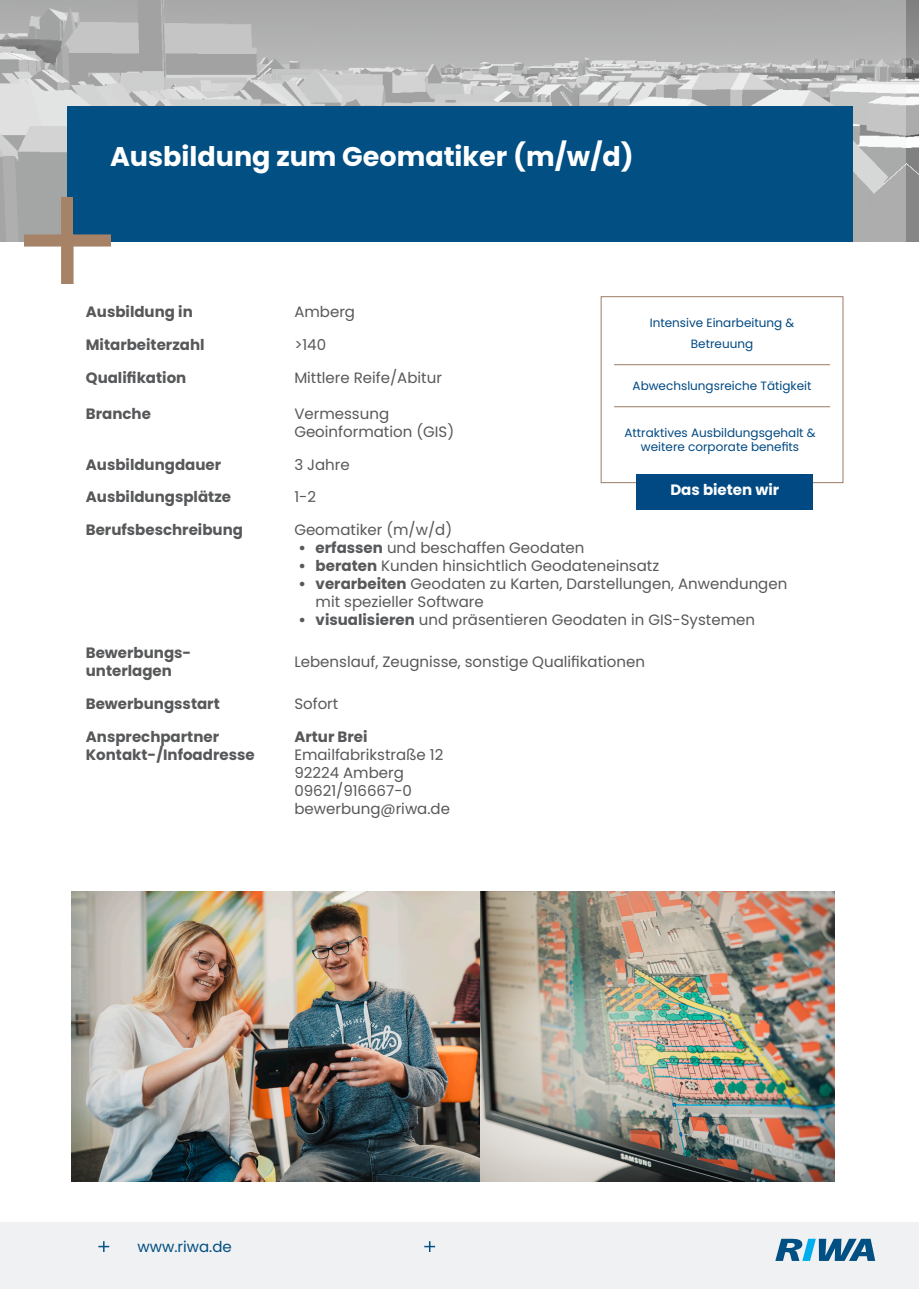
<style>
.page{position:relative;width:919px;height:1289px;background:#fff}
.page>*{position:absolute;margin:0;border:0;box-sizing:border-box;transform-origin:0 0}
.t1{font:700 27px "Poppins";color:#fff}
.t2{font:15px/18px "Poppins";color:#57585a}
.t3{font:700 15px/18px "Poppins";color:#57585a}
.t4{font:700 15px "Poppins";color:#fff}
.t5{font:15px "Poppins";color:#014f83}
.Fakten_im_Kasten{font:12px/21px "Poppins";color:#004982;text-align:center}
.s1{font-weight:700}
</style>
<div class="page">
<svg style="left:0;top:0;width:918px;height:241px;background:#b7b8b8"></svg>
<div style="left:67px;top:106px;width:785px;height:135px;background:#014f83"></div>
<img style="left:25px;top:198px;width:85px;height:85px">
<div style="left:74px;top:194px;width:32px;height:40px;background:#014f83"></div>
<div style="left:0;top:1222px;width:918px;height:66px;background:#f0f1f2"></div>
<svg style="left:98px;top:1241px;width:11px;height:10px"></svg>
<svg style="left:424px;top:1241px;width:11px;height:10px"></svg>
<svg style="left:775px;top:1238px;width:100px;height:22px"></svg>
<img style="left:72px;top:891px;width:408px;height:290px">
<img style="left:480px;top:891px;width:354px;height:290px">
<svg style="left:628px;top:296px;width:216px;height:188px"></svg>
<hr style="left:614px;top:364px;width:216px;height:1px;background:#9b7b64">
<hr style="left:614px;top:406px;width:216px;height:1px;background:#9b7b64">
<div style="left:601px;top:296px;width:242px;height:187px;border:1px solid #9b7b64"></div>
<div style="left:636px;top:474px;width:177px;height:36px;background:#004982"></div>
<p class="t1" style="left:110px;top:140px;width:525px">Ausbildung zum Geomatiker (m/w/d)</p>
<p class="t3" style="left:86px;top:303px;width:108px">Ausbildung in</p>
<p class="t2" style="left:294px;top:303px;width:62px">Amberg</p>
<p class="t3" style="left:86px;top:336px;width:120px">Mitarbeiterzahl</p>
<p class="t2" style="left:294px;top:336px;width:33px">&gt;140</p>
<p class="t3" style="left:86px;top:368px;width:102px">Qualifikation</p>
<p class="t3" style="left:86px;top:404px;width:67px">Branche</p>
<p class="Fakten_im_Kasten" style="left:649px;top:312px;width:146px">Intensive Einarbeitung &amp;<br>Betreuung</p>
<p class="Fakten_im_Kasten" style="left:632px;top:375px;width:180px">Abwechslungsreiche Tätigkeit</p>
<p class="Fakten_im_Kasten" style="left:624px;top:425px;width:193px;line-height:14.4px">Attraktives Ausbildungsgehalt &amp; weitere corporate benefits</p>
<p class="t4" style="left:670px;top:481px;width:110px">Das bieten wir</p>
<p class="t2" style="left:294px;top:368px;width:149px">Mittlere Reife/Abitur</p>
<p class="t2" style="left:294px;top:404px;width:96px">Vermessung</p>
<p class="t2" style="left:294px;top:422px;width:161px">Geoinformation (GIS)</p>
<p class="t3" style="left:86px;top:455px;width:137px">Ausbildungdauer</p>
<p class="t2" style="left:294px;top:455px;width:57px">3 Jahre</p>
<p class="t3" style="left:86px;top:488px;width:147px">Ausbildungsplätze</p>
<p class="t2" style="left:294px;top:488px;width:23px">1-2</p>
<p class="t3" style="left:86px;top:521px;width:159px">Berufsbeschreibung</p>
<p class="t2" style="left:294px;top:521px;width:159px">Geomatiker (m/w/d)</p>
<p class="t2" style="left:298px;top:539px;width:287px"><span class="s1">• erfassen</span> und beschaffen Geodaten</p>
<p class="t2" style="left:298px;top:557px;width:362px"><span class="s1">• beraten</span> Kunden hinsichtlich Geodateneinsatz</p>
<p class="t2" style="left:315px;top:575px;width:473px;text-indent:-17px"><span class="s1">• verarbeiten</span> Geodaten zu Karten, Darstellungen, Anwendungen mit spezieller Software</p>
<p class="t2" style="left:298px;top:611px;width:458px"><span class="s1">• visualisieren</span> und präsentieren Geodaten in GIS-Systemen</p>
<p class="t3" style="left:86px;top:644px;width:107px">Bewerbungs&shy;unterlagen</p>
<p class="t2" style="left:294px;top:653px;width:352px">Lebenslauf, Zeugnisse, sonstige Qualifikationen</p>
<p class="t3" style="left:86px;top:694px;width:135px">Bewerbungsstart</p>
<p class="t2" style="left:294px;top:694px;width:45px">Sofort</p>
<p class="t3" style="left:86px;top:727px;width:135px">Ansprechpartner</p>
<p class="t3" style="left:86px;top:745px;width:170px">Kontakt-/Infoadresse</p>
<p class="t3" style="left:294px;top:727px;width:75px">Artur Brei</p>
<p class="t2" style="left:294px;top:745px;width:150px">Emailfabrikstraße 12</p>
<p class="t2" style="left:294px;top:763px;width:111px">92224 Amberg</p>
<p class="t2" style="left:294px;top:781px;width:119px">09621/916667-0</p>
<p class="t2" style="left:294px;top:799px;width:157px">bewerbung@riwa.de</p>
<p class="t5" style="left:137px;top:1237px;width:96px">www.riwa.de</p>
</div>
